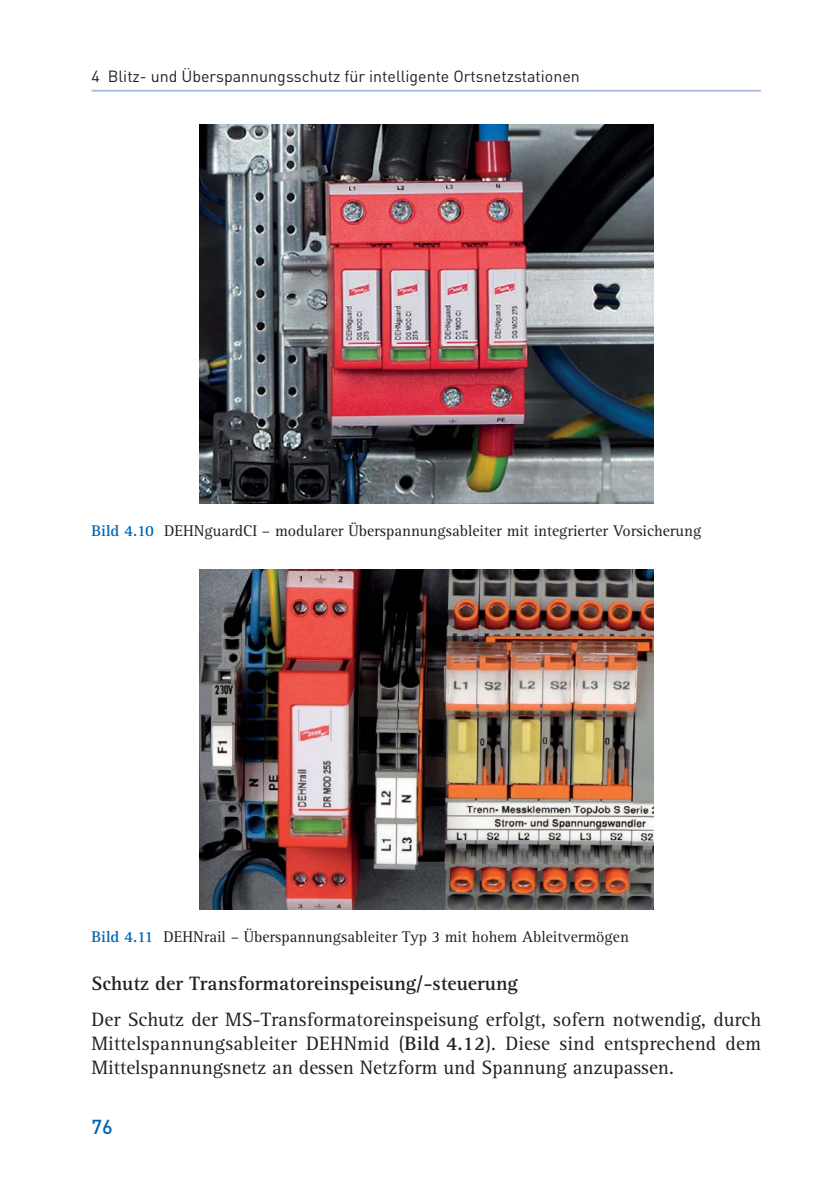
<style>
.page{position:relative;width:840px;height:1191px;background:#fff}
.page>*{position:absolute;margin:0;border:0;box-sizing:border-box;transform-origin:0 0}
.t1{font:20px/24px "Rotis Serif Pro";color:#231f20;text-align:justify}
.t2{font:700 20px "Rotis Serif Pro";color:#231f20}
.t3{font:500 20px "DIN Pro";color:#0066b3}
.t4{font:16px "Rotis Serif Pro";color:#231f20}
.t5{font:16px "DIN Pro";color:#231f20}
.s1{font-weight:700;color:#0066b3}
.s2{font-weight:700}
</style>
<div class="page">
<hr style="left:91px;top:90px;width:669px;height:2px;background:#aec0e3">
<img style="left:199px;top:125px;width:454px;height:378px">
<img style="left:199px;top:569px;width:454px;height:341px">
<p class="t5" style="left:91px;top:70px;width:489px">4 Blitz- und Überspannungsschutz für intelligente Ortsnetzstationen</p>
<p class="t4" style="left:91px;top:524px;width:611px"><span class="s1">Bild 4.10</span> DEHNguardCI – modularer Überspannungsableiter mit integrierter Vorsicherung</p>
<p class="t4" style="left:91px;top:930px;width:538px"><span class="s1">Bild 4.11</span> DEHNrail – Überspannungsableiter Typ 3 mit hohem Ableitvermögen</p>
<p class="t2" style="left:91px;top:975px;width:428px">Schutz der Transformatoreinspeisung/-steuerung</p>
<p class="t1" style="left:91px;top:1009px;width:671px">Der Schutz der MS-Transformatoreinspeisung erfolgt, sofern notwendig, durch Mittelspannungsableiter DEHNmid (<span class="s2">Bild 4.12</span>). Diese sind entsprechend dem Mittelspannungsnetz an dessen Netzform und Spannung anzupassen.</p>
<p class="t3" style="left:91px;top:1115px;width:23px">76</p>
</div>
